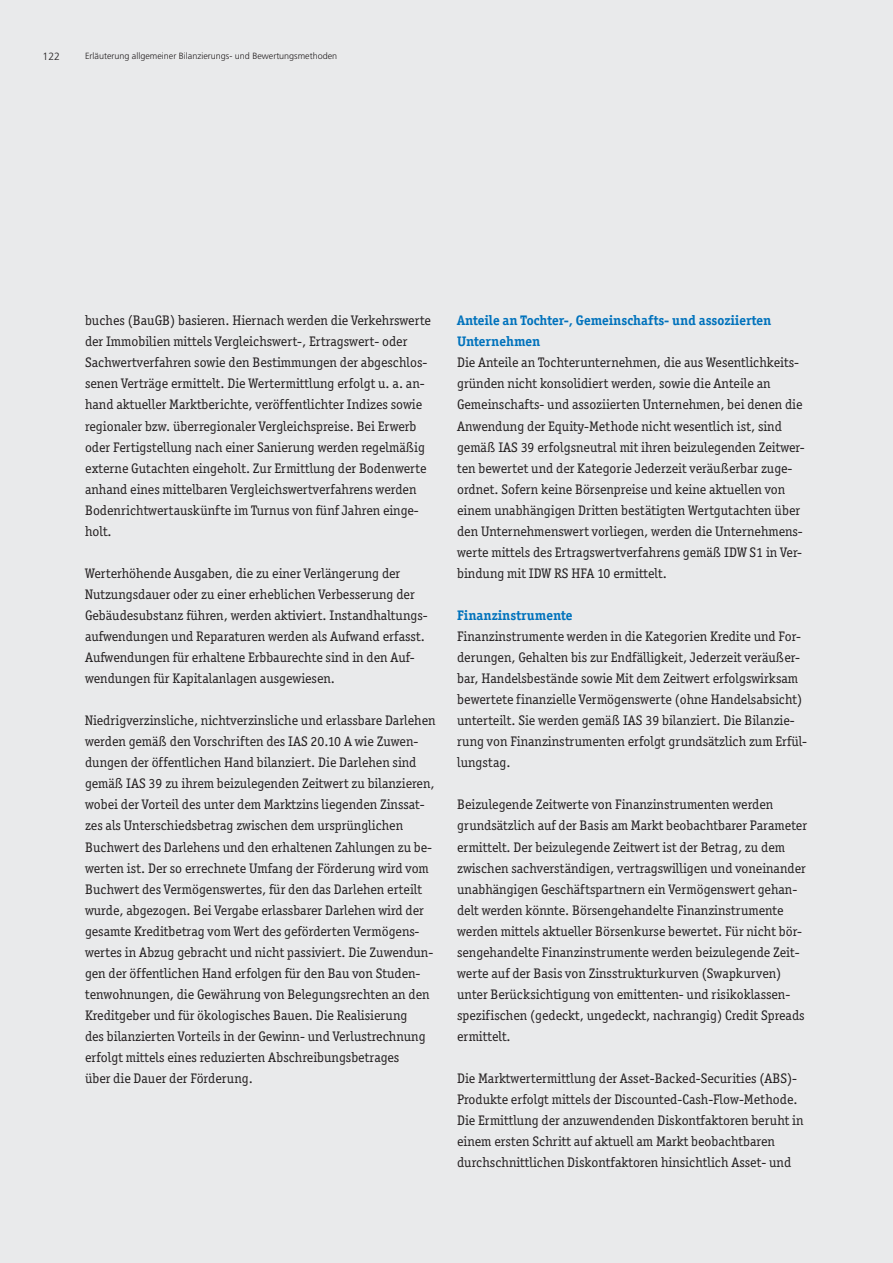
<style>
.page{position:relative;width:893px;height:1263px;background:#e9eaeb}
.page>*{position:absolute;margin:0;border:0;box-sizing:border-box;transform-origin:0 0}
.t1{font:13.8px/21px "Officina Ser ITC";color:#231f20}
.t2{font:700 13.8px/21px "Officina Ser ITC";color:#0072bc}
.t3{font:300 10.5px "Frutiger LT";color:#231f20}
.t4{font:300 9px "Frutiger LT";color:#231f20}
</style>
<div class="page">
<p class="t3" style="left:43px;top:53px;width:19px">122</p>
<p class="t4" style="left:85px;top:53px;width:254px">Erläuterung allgemeiner Bilanzierungs- und Bewertungsmethoden</p>
<p class="t1" style="left:85px;top:310px;width:347px">buches (BauGB) basieren. Hiernach werden die Verkehrswerte der Immobilien mittels Vergleichswert-, Ertragswert- oder Sachwertverfahren sowie den Bestimmungen der abgeschlos&shy;senen Verträge ermittelt. Die Wertermittlung erfolgt u. a. an&shy;hand aktueller Marktberichte, veröffentlichter Indizes sowie regionaler bzw. überregionaler Vergleichspreise. Bei Erwerb oder Fertigstellung nach einer Sanierung werden regelmäßig externe Gutachten eingeholt. Zur Ermittlung der Bodenwerte anhand eines mittelbaren Vergleichswertverfahrens werden Bodenrichtwertauskünfte im Turnus von fünf Jahren einge&shy;holt.</p>
<p class="t1" style="left:85px;top:563px;width:344px">Werterhöhende Ausgaben, die zu einer Verlängerung der Nutzungsdauer oder zu einer erheblichen Verbesserung der Gebäudesubstanz führen, werden aktiviert. Instandhaltungs&shy;aufwendungen und Reparaturen werden als Aufwand erfasst.<br>Aufwendungen für erhaltene Erbbaurechte sind in den Auf&shy;wendungen für Kapitalanlagen ausgewiesen.</p>
<p class="t1" style="left:85px;top:710px;width:352px">Niedrigverzinsliche, nichtverzinsliche und erlassbare Darlehen werden gemäß den Vorschriften des IAS 20.10 A wie Zuwen&shy;dungen der öffentlichen Hand bilanziert. Die Darlehen sind gemäß IAS 39 zu ihrem beizulegenden Zeitwert zu bilanzieren, wobei der Vorteil des unter dem Marktzins liegenden Zinssat&shy;zes als Unterschiedsbetrag zwischen dem ursprünglichen Buchwert des Darlehens und den erhaltenen Zahlungen zu be&shy;werten ist. Der so errechnete Umfang der Förderung wird vom Buchwert des Vermögenswertes, für den das Darlehen erteilt wurde, abgezogen. Bei Vergabe erlassbarer Darlehen wird der gesamte Kreditbetrag vom Wert des geförderten Vermögens&shy;wertes in Abzug gebracht und nicht passiviert. Die Zuwendun&shy;gen der öffentlichen Hand erfolgen für den Bau von Studen&shy;tenwohnungen, die Gewährung von Belegungsrechten an den Kreditgeber und für ökologisches Bauen. Die Realisierung<br>des bilanzierten Vorteils in der Gewinn- und Verlustrechnung erfolgt mittels eines reduzierten Abschreibungsbetrages<br>über die Dauer der Förderung.</p>
<p class="t2" style="left:457px;top:310px;width:316px">Anteile an Tochter-, Gemeinschafts- und assoziierten<br>Unternehmen</p>
<p class="t1" style="left:457px;top:352px;width:349px">Die Anteile an Tochterunternehmen, die aus Wesentlichkeits&shy;gründen nicht konsolidiert werden, sowie die Anteile an Gemeinschafts- und assoziierten Unternehmen, bei denen die Anwendung der Equity-Methode nicht wesentlich ist, sind gemäß IAS 39 erfolgsneutral mit ihren beizulegenden Zeitwer&shy;ten bewertet und der Kategorie Jederzeit veräußerbar zuge&shy;ordnet. Sofern keine Börsenpreise und keine aktuellen von einem unabhängigen Dritten bestätigten Wertgutachten über den Unternehmenswert vorliegen, werden die Unternehmens&shy;werte mittels des Ertragswertverfahrens gemäß IDW S1 in Ver&shy;bindung mit IDW RS HFA 10 ermittelt.</p>
<p class="t2" style="left:457px;top:605px;width:117px">Finanzinstrumente</p>
<p class="t1" style="left:457px;top:626px;width:351px">Finanzinstrumente werden in die Kategorien Kredite und For&shy;derungen, Gehalten bis zur Endfälligkeit, Jederzeit veräußer&shy;bar, Handelsbestände sowie Mit dem Zeitwert erfolgswirksam bewertete finanzielle Vermögenswerte (ohne Handelsabsicht) unterteilt. Sie werden gemäß IAS 39 bilanziert. Die Bilanzie&shy;rung von Finanzinstrumenten erfolgt grundsätzlich zum Erfül&shy;lungstag.</p>
<p class="t1" style="left:457px;top:794px;width:351px">Beizulegende Zeitwerte von Finanzinstrumenten werden grundsätzlich auf der Basis am Markt beobachtbarer Parameter ermittelt. Der beizulegende Zeitwert ist der Betrag, zu dem zwischen sachverständigen, vertragswilligen und voneinander unabhängigen Geschäftspartnern ein Vermögenswert gehan&shy;delt werden könnte. Börsengehandelte Finanzinstrumente werden mittels aktueller Börsenkurse bewertet. Für nicht bör&shy;sengehandelte Finanzinstrumente werden beizulegende Zeit&shy;werte auf der Basis von Zinsstrukturkurven (Swapkurven) unter Berücksichtigung von emittenten- und risikoklassen&shy;spezifischen (gedeckt, ungedeckt, nachrangig) Credit Spreads ermittelt.</p>
<p class="t1" style="left:457px;top:1068px;width:348px">Die Marktwertermittlung der Asset-Backed-Securities (ABS)- Produkte erfolgt mittels der Discounted-Cash-Flow-Methode.<br>Die Ermittlung der anzuwendenden Diskontfaktoren beruht in einem ersten Schritt auf aktuell am Markt beobachtbaren durchschnittlichen Diskontfaktoren hinsichtlich Asset- und</p>
</div>
